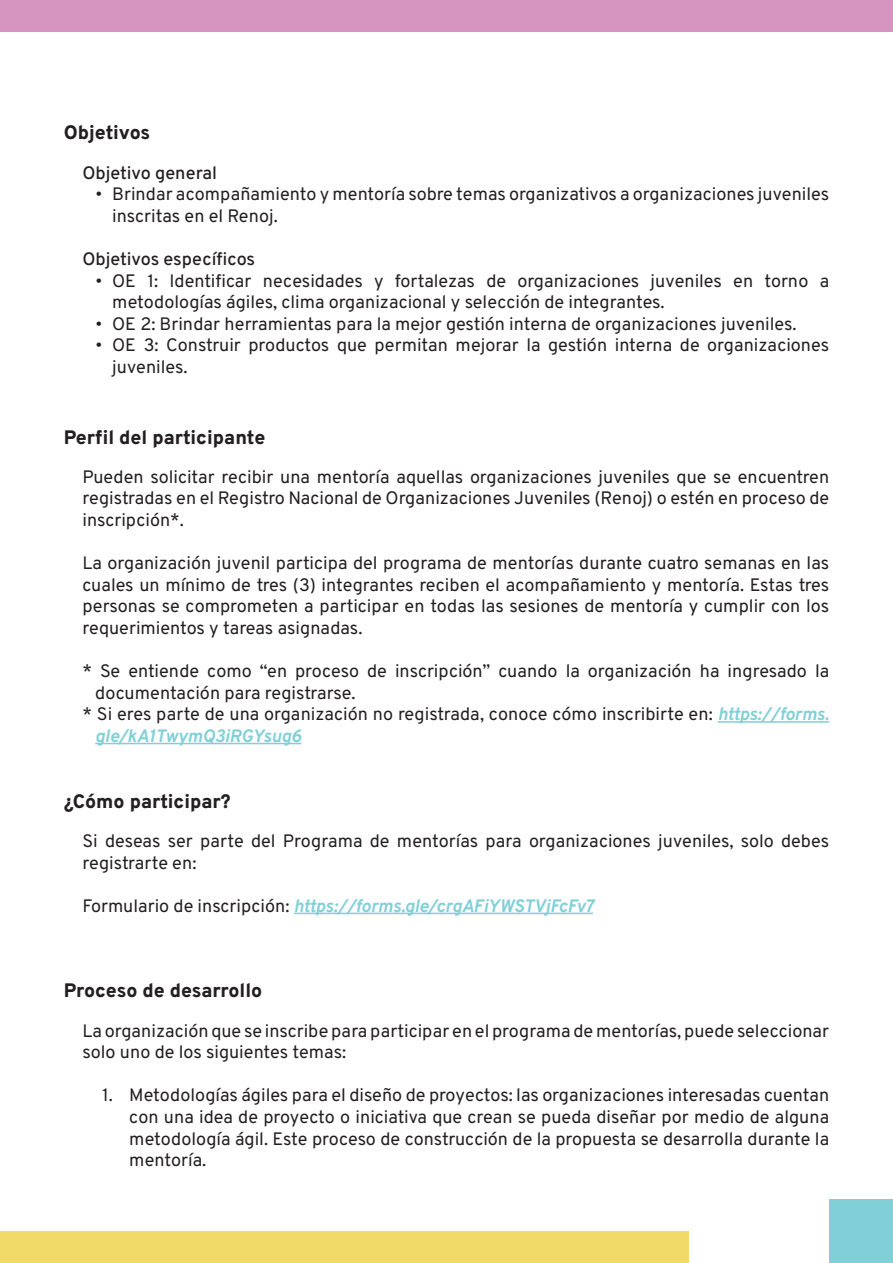
<style>
.page{position:relative;width:893px;height:1263px;background:#fff}
.page>*{position:absolute;margin:0;border:0;box-sizing:border-box;transform-origin:0 0}
.t1{font:800 19.5px "Overpass";color:#231f20}
.t2{font:18px/21.6px "Overpass";color:#231f20}
.t3{font:italic 700 18px "Overpass";letter-spacing:-.005em;color:#82d0d7}
.t4{font:500 18px "Overpass";color:#231f20}
.s1{font-weight:700;font-style:italic;color:#82d0d7}
.s2{font-weight:400;font-style:normal;color:#231f20}
</style>
<div class="page">
<hr style="left:718px;top:721px;width:111px;height:2px;background:#82d0d7">
<hr style="left:95px;top:743px;width:206px;height:1px;background:#82d0d7">
<hr style="left:294px;top:913px;width:299px;height:1px;background:#82d0d7">
<div style="left:829px;top:1199px;width:64px;height:64px;background:#82d0d7"></div>
<div style="left:0;top:1231px;width:689px;height:32px;background:#f1da68"></div>
<div style="left:0;top:0;width:893px;height:32px;background:#d694c1"></div>
<p class="t1" style="left:64px;top:117px;width:88px">Objetivos</p>
<p class="t4" style="left:82px;top:158px;width:136px">Objetivo general</p>
<p class="t2" style="left:112px;top:182px;width:718px;text-indent:-17px">• Brindar acompañamiento y mentoría sobre temas organizativos a organizaciones juveniles inscritas en el Renoj.</p>
<p class="t4" style="left:82px;top:244px;width:174px">Objetivos específicos</p>
<p class="t2" style="left:112px;top:269px;width:718px;text-indent:-17px">• OE 1: Identificar necesidades y fortalezas de organizaciones juveniles en torno a metodologías ágiles, clima organizacional y selección de integrantes.</p>
<p class="t2" style="left:95px;top:312px;width:703px">• OE 2: Brindar herramientas para la mejor gestión interna de organizaciones juveniles.</p>
<p class="t2" style="left:112px;top:334px;width:718px;text-indent:-17px">• OE 3: Construir productos que permitan mejorar la gestión interna de organizaciones juveniles.</p>
<p class="t1" style="left:64px;top:421px;width:203px">Perfil del participante</p>
<p class="t2" style="left:82px;top:465px;width:748px;text-align:justify">Pueden solicitar recibir una mentoría aquellas organizaciones juveniles que se encuentren registradas en el Registro Nacional de Organizaciones Juveniles (Renoj) o estén en proceso de inscripción*.</p>
<p class="t2" style="left:82px;top:551px;width:748px;text-align:justify">La organización juvenil participa del programa de mentorías durante cuatro semanas en las cuales un mínimo de tres (3) integrantes reciben el acompañamiento y mentoría. Estas tres personas se comprometen a participar en todas las sesiones de mentoría y cumplir con los requerimientos y tareas asignadas.</p>
<p class="t2" style="left:95px;top:659px;width:735px;text-indent:-13px">* Se entiende como “en proceso de inscripción” cuando la organización ha ingresado la documentación para registrarse.</p>
<p class="t2" style="left:95px;top:702px;width:735px;text-indent:-13px">* Si eres parte de una organización no registrada, conoce cómo inscribirte en: <span class="s1">https://forms. gle/kA1TwymQ3iRGYsug6</span></p>
<p class="t1" style="left:64px;top:785px;width:169px">¿Cómo participar?</p>
<p class="t2" style="left:82px;top:829px;width:748px">Si deseas ser parte del Programa de mentorías para organizaciones juveniles, solo debes registrarte en:</p>
<p class="t3" style="left:82px;top:891px;width:513px"><span class="s2">Formulario de inscripción:</span> https://forms.gle/crgAFiYWSTVjFcFv7</p>
<p class="t1" style="left:64px;top:975px;width:200px">Proceso de desarrollo</p>
<p class="t2" style="left:82px;top:1019px;width:748px">La organización que se inscribe para participar en el programa de mentorías, puede seleccionar solo uno de los siguientes temas:</p>
<p class="t2" style="left:129px;top:1083px;width:701px;text-align:justify;text-indent:-27px">1. Metodologías ágiles para el diseño de proyectos: las organizaciones interesadas cuentan con una idea de proyecto o iniciativa que crean se pueda diseñar por medio de alguna metodología ágil. Este proceso de construcción de la propuesta se desarrolla durante la mentoría.</p>
</div>
